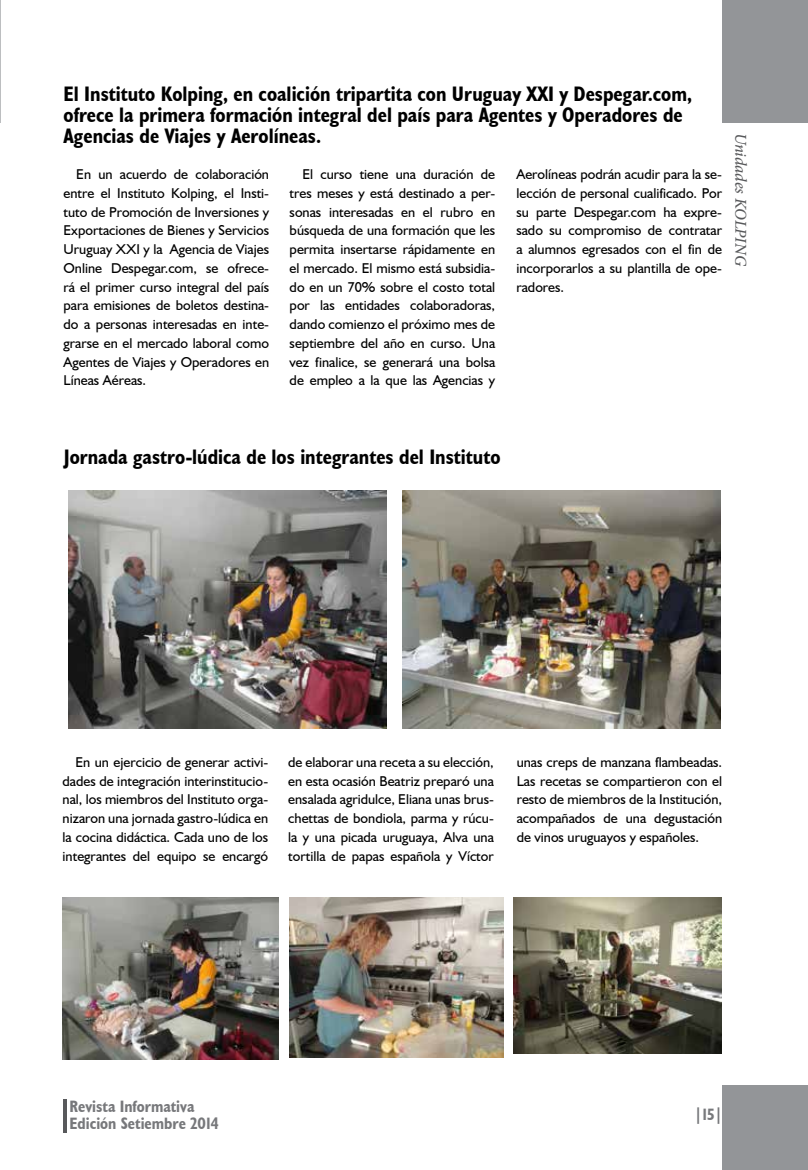
<style>
.page{position:relative;width:808px;height:1170px;background:#fff}
.page>*{position:absolute;margin:0;border:0;box-sizing:border-box;transform-origin:0 0}
.t1{font:700 condensed 21px/21px "Humanist 521 BT";color:#000}
.t2{font:700 condensed 16.5px/16.5px "Humanist 521 BT";color:#77787b}
.t3{font:italic 500 16.5px "Minion Pro";letter-spacing:-.005em;color:#58595b}
.t4{font:14.25px/18.8px "Humanist 521 BT";color:#000;text-align:justify}
</style>
<div class="page">
<hr style="left:64px;top:1099px;width:3px;height:33px;background:#58595b">
<hr style="left:0;top:0;width:1px;height:123px;background:#bcbec0">
<div style="left:722px;top:0;width:86px;height:122px;background:#939598"></div>
<div style="left:722px;top:1085px;width:86px;height:84px;background:#939598"></div>
<img style="left:289px;top:897px;width:214px;height:160px">
<img style="left:63px;top:897px;width:216px;height:162px">
<img style="left:514px;top:897px;width:207px;height:156px">
<img style="left:69px;top:490px;width:318px;height:238px">
<img style="left:402px;top:490px;width:318px;height:238px">
<h1 class="t1" style="left:64px;top:83px;width:630px">El Instituto Kolping, en coalición tripartita con Uruguay XXI y Despegar.com, ofrece la primera formación integral del país para Agentes y Operadores de<br>Agencias de Viajes y Aerolíneas.</h1>
<p class="t4" style="left:64px;top:164px;width:207px;text-indent:13px">En un acuerdo de colaboración entre el Instituto Kolping, el Insti&shy;tuto de Promoción de Inversiones y Exportaciones de Bienes y Servicios Uruguay XXI y la Agencia de Viajes Online Despegar.com, se ofrece&shy;rá el primer curso integral del país para emisiones de boletos destina&shy;do a personas interesadas en inte&shy;grarse en el mercado laboral como Agentes de Viajes y Operadores en Líneas Aéreas.</p>
<p class="t4" style="left:290px;top:164px;width:207px;text-indent:13px">El curso tiene una duración de tres meses y está destinado a per&shy;sonas interesadas en el rubro en búsqueda de una formación que les permita insertarse rápidamente en el mercado. El mismo está subsidia&shy;do en un 70% sobre el costo total por las entidades colaboradoras, dando comienzo el próximo mes de septiembre del año en curso. Una vez finalice, se generará una bolsa de empleo a la que las Agencias y</p>
<p class="t4" style="left:516px;top:164px;width:207px">Aerolíneas podrán acudir para la se&shy;lección de personal cualificado. Por su parte Despegar.com ha expre&shy;sado su compromiso de contratar a alumnos egresados con el fin de incorporarlos a su plantilla de ope&shy;radores.</p>
<p class="t3" style="left:752px;top:133px;width:135px;rotate:90deg">Unidades KOLPING</p>
<h1 class="t1" style="left:64px;top:446px;width:438px">Jornada gastro-lúdica de los integrantes del Instituto</h1>
<p class="t4" style="left:63px;top:752px;width:207px;text-indent:13px">En un ejercicio de generar activi&shy;dades de integración interinstitucio&shy;nal, los miembros del Instituto orga&shy;nizaron una jornada gastro-lúdica en la cocina didáctica. Cada uno de los integrantes del equipo se encargó</p>
<p class="t4" style="left:288px;top:752px;width:207px">de elaborar una receta a su elección, en esta ocasión Beatriz preparó una ensalada agridulce, Eliana unas brus&shy;chettas de bondiola, parma y rúcu&shy;la y una picada uruguaya, Alva una tortilla de papas española y Víctor</p>
<p class="t4" style="left:517px;top:752px;width:207px">unas creps de manzana flambeadas.<br>Las recetas se compartieron con el resto de miembros de la Institución, acompañados de una degustación de vinos uruguayos y españoles.</p>
<p class="t2" style="left:69px;top:1097px;width:151px">Revista Informativa<br>Edición Setiembre 2014</p>
<p class="t2" style="left:694px;top:1105px;width:30px">|15|</p>
</div>
